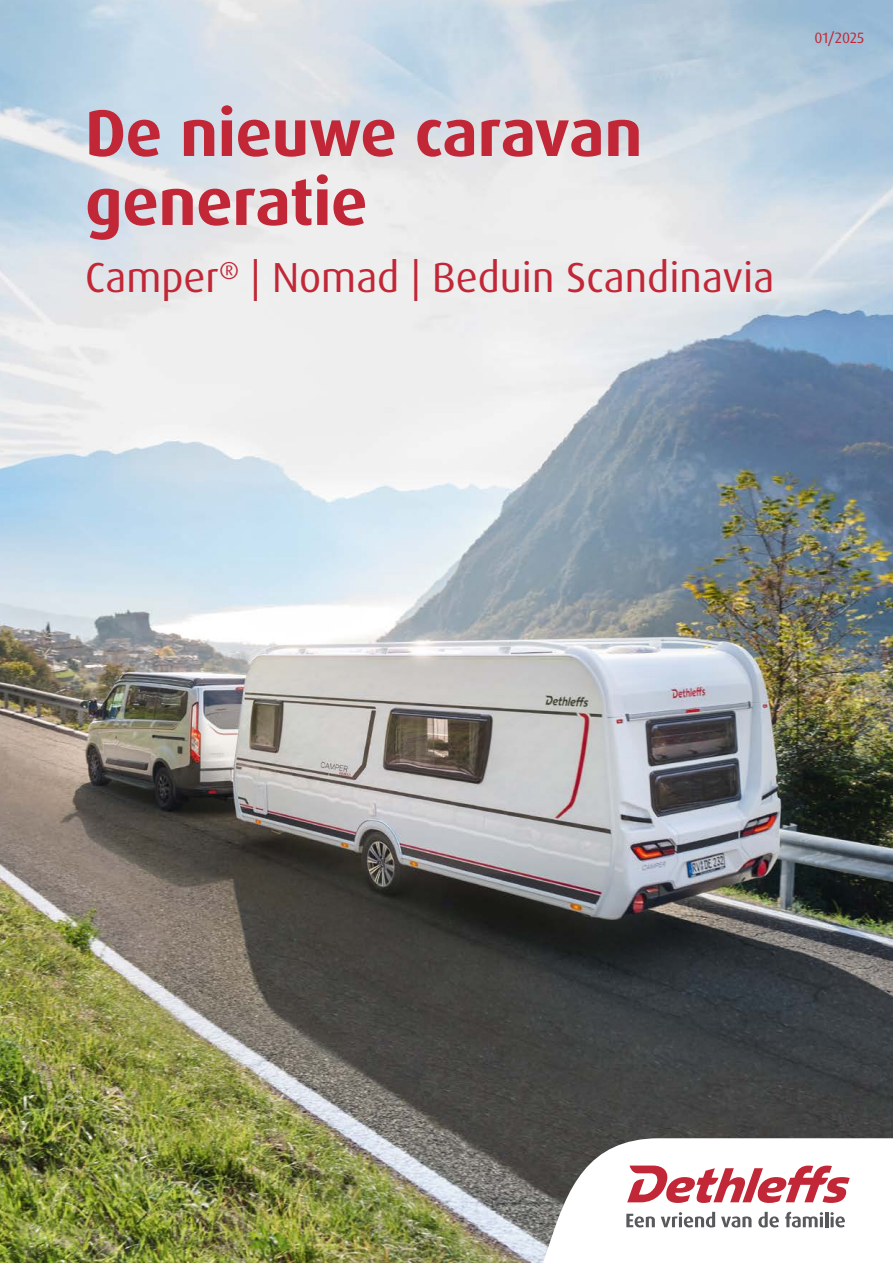
<style>
.page{position:relative;width:893px;height:1263px;background:#fff}
.page>*{position:absolute;margin:0;border:0;box-sizing:border-box;transform-origin:0 0}
.t1{font:700 66px/69px "Dax Pro";letter-spacing:-.01em;color:#c12736}
.t2{font:42px "Dax Pro";color:#c12736}
.t3{font:15px "Dax Pro";letter-spacing:-.005em;color:#c12736}
</style>
<div class="page">
<img style="left:0;top:0;width:893px;height:1263px">
<svg style="left:538px;top:1138px;width:355px;height:125px"></svg>
<h1 class="t1" style="left:85px;top:99px;width:559px">De nieuwe caravan generatie</h1>
<p class="t2" style="left:85px;top:251px;width:691px">Camper<sup>®</sup> | Nomad | Beduin Scandinavia</p>
<p class="t3" style="left:814px;top:28px;width:51px">01/2025</p>
</div>
